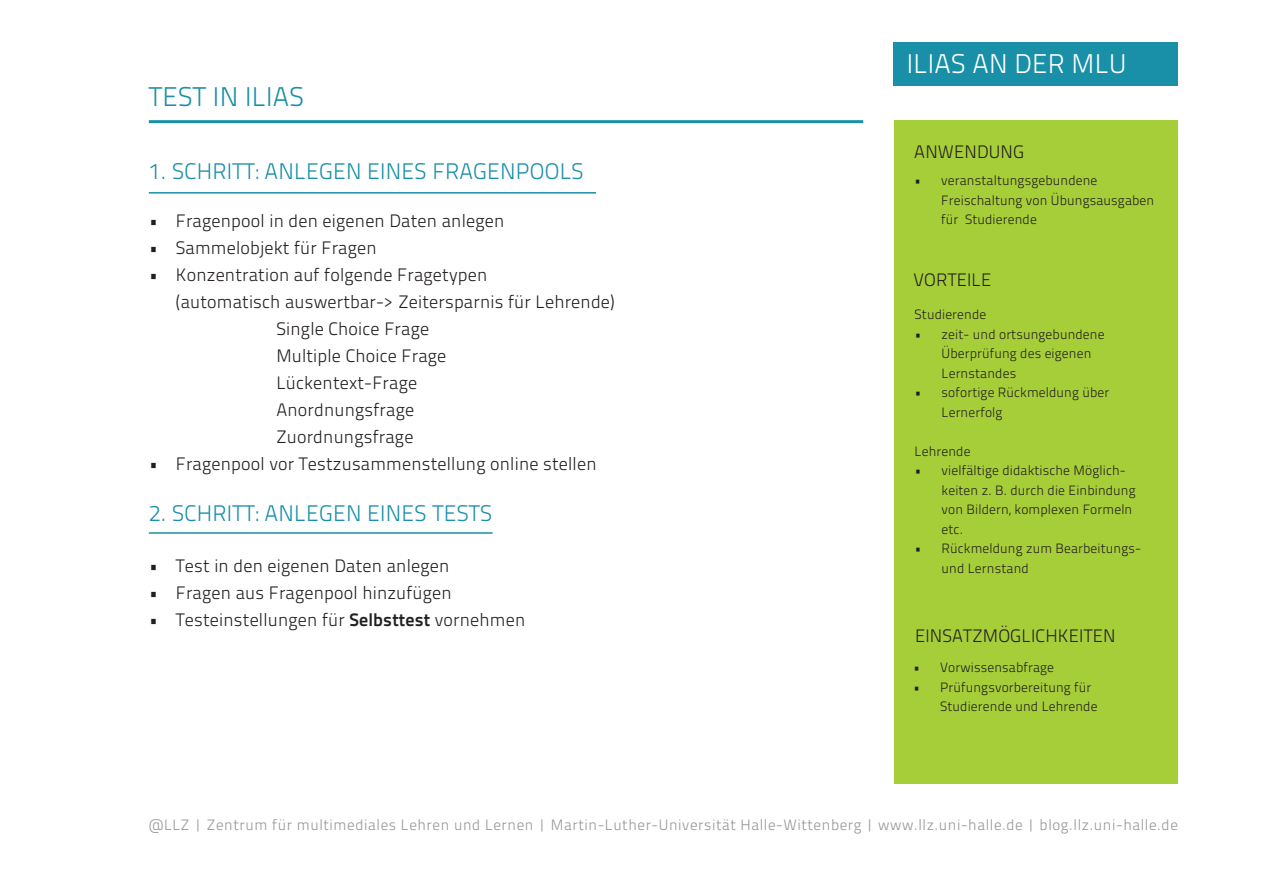
<style>
.page{position:relative;width:1263px;height:893px;background:#fff}
.page>*{position:absolute;margin:0;border:0;box-sizing:border-box;transform-origin:0 0}
.Kategorie-Reiter{font:27px "Titillium Text 25 L 250 wt";letter-spacing:.01em;color:#fff}
.überschrift2{font:27px "Titillium Text 25 L 250 wt";letter-spacing:.01em;color:#198fa8}
.überschrift3{font:22.5px "Titillium Text 25 L 250 wt";letter-spacing:.01em;color:#198fa8}
.text{font:18px/27px "Titillium Text 25 L 250 wt";letter-spacing:.01em;color:#231f20}
.überschrift4_schwarz{font:18px "Titillium Text 25 L 250 wt";letter-spacing:.01em;color:#231f20}
.t1{font:15px "Titillium Text 25 L 250 wt";letter-spacing:.04em;color:#939598}
.text_klein{font:13.5px/19.5px "Titillium Text 25 L 250 wt";letter-spacing:.01em;color:#231f20}
.s1{font-family:"Titillium Text 25 L 800 wt"}
</style>
<div class="page">
<div style="left:894px;top:120px;width:283px;height:664px;background:#a6ce39"></div>
<hr style="left:149px;top:120px;width:714px;height:3px;background:#198fa8">
<hr style="left:149px;top:192px;width:447px;height:2px;background:#198fa8">
<hr style="left:149px;top:532px;width:344px;height:2px;background:#198fa8">
<div style="left:893px;top:43px;width:285px;height:43px;background:#198fa8"></div>
<p class="überschrift2" style="left:149px;top:77px;width:157px">TEST IN ILIAS</p>
<p class="überschrift3" style="left:149px;top:155px;width:436px">1. SCHRITT: ANLEGEN EINES FRAGENPOOLS</p>
<p class="text" style="left:149px;top:206px;width:357px">• Fragenpool in den eigenen Daten anlegen</p>
<p class="text" style="left:149px;top:233px;width:229px">• Sammelobjekt für Fragen</p>
<p class="text" style="left:176px;top:260px;width:441px;text-indent:-27px">• Konzentration auf folgende Fragetypen<br>(automatisch auswertbar-&gt; Zeitersparnis für Lehrende)</p>
<p class="text" style="left:276px;top:314px;width:171px">Single Choice Frage<br>Multiple Choice Frage<br>Lückentext-Frage<br>Anordnungsfrage<br>Zuordnungsfrage</p>
<p class="text" style="left:149px;top:449px;width:449px">• Fragenpool vor Testzusammenstellung online stellen</p>
<p class="überschrift3" style="left:149px;top:496px;width:345px">2. SCHRITT: ANLEGEN EINES TESTS</p>
<p class="text" style="left:149px;top:552px;width:302px">• Test in den eigenen Daten anlegen</p>
<p class="text" style="left:149px;top:579px;width:304px">• Fragen aus Fragenpool hinzufügen</p>
<p class="text" style="left:149px;top:606px;width:378px">• Testeinstellungen für <span class="s1">Selbsttest</span> vornehmen</p>
<p class="Kategorie-Reiter" style="left:907px;top:44px;width:221px">ILIAS AN DER MLU</p>
<p class="überschrift4_schwarz" style="left:914px;top:138px;width:111px">ANWENDUNG</p>
<p class="text_klein" style="left:941px;top:170px;width:214px;text-indent:-27px">• veranstaltungsgebundene<br>Freischaltung von Übungsausgaben für Studierende</p>
<p class="überschrift4_schwarz" style="left:913px;top:267px;width:79px">VORTEILE</p>
<p class="text_klein" style="left:914px;top:304px;width:73px">Studierende</p>
<p class="text_klein" style="left:941px;top:323px;width:164px;text-indent:-27px">• zeit- und ortsungebundene<br>Überprüfung des eigenen<br>Lernstandes</p>
<p class="text_klein" style="left:941px;top:382px;width:169px;text-indent:-27px">• sofortige Rückmeldung über<br>Lernerfolg</p>
<p class="text_klein" style="left:914px;top:440px;width:57px">Lehrende</p>
<p class="text_klein" style="left:941px;top:460px;width:196px;text-indent:-27px">• vielfältige didaktische Möglich&shy;keiten z. B. durch die Einbindung von Bildern, komplexen Formeln etc.</p>
<p class="text_klein" style="left:941px;top:538px;width:201px;text-indent:-27px">• Rückmeldung zum Bearbeitungs&shy;und Lernstand</p>
<p class="überschrift4_schwarz" style="left:915px;top:622px;width:202px">EINSATZMÖGLICHKEITEN</p>
<p class="text_klein" style="left:913px;top:657px;width:142px">• Vorwissensabfrage</p>
<p class="text_klein" style="left:940px;top:677px;width:159px;text-indent:-27px">• Prüfungsvorbereitung für<br>Studierende und Lehrende</p>
<p class="t1" style="left:149px;top:814px;width:1030px">@LLZ | Zentrum für multimediales Lehren und Lernen | Martin-Luther-Universität Halle-Wittenberg | www.llz.uni-halle.de | blog.llz.uni-halle.de</p>
</div>
